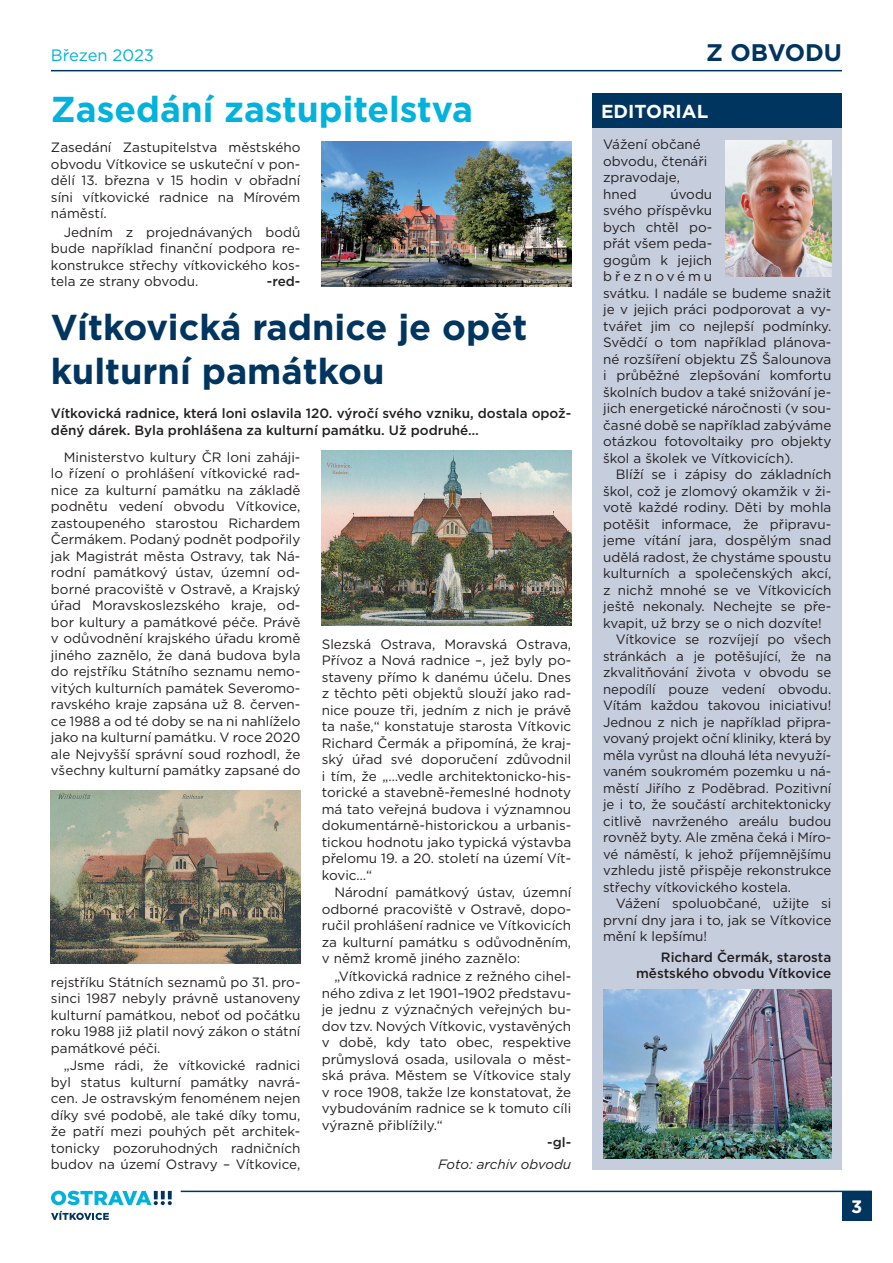
<style>
.page{position:relative;width:893px;height:1263px;background:#fff}
.page>*{position:absolute;margin:0;border:0;box-sizing:border-box;transform-origin:0 0}
.t1{font:700 36px/43.2px "Gotham";color:#003560}
.t2{font:700 36px "Gotham";color:#00b2dc}
.t3{font:700 24px "Gotham";color:#003560}
.t4{font:700 18.75px "Gotham";color:#fff}
.t5{font:700 18px "Gotham";color:#fff}
.t6{font:16.5px "Gotham";letter-spacing:-.015em;color:#00b2dc}
.t7{font:13.5px/16.5px "Gotham";color:#231f20;text-align:justify}
.t8{font:500 13.5px/16.5px "Gotham";color:#231f20;text-align:right}
.t9{font:italic 13.5px "Gotham";color:#231f20}
</style>
<div class="page">
<hr style="left:51px;top:70px;width:791px;height:1px;background:#003560">
<hr style="left:181px;top:1191px;width:691px;height:1px;background:#003560">
<div style="left:842px;top:1191px;width:30px;height:29px;background:#003560"></div>
<svg style="left:51px;top:1191px;width:121px;height:14px"></svg>
<svg style="left:51px;top:1211px;width:58px;height:9px"></svg>
<div style="left:592px;top:128px;width:250px;height:1041px;background:#c6cddd"></div>
<div style="left:592px;top:94px;width:250px;height:34px;background:#003560"></div>
<img style="left:725px;top:140px;width:106px;height:136px">
<img style="left:603px;top:990px;width:228px;height:169px">
<img style="left:322px;top:451px;width:249px;height:174px">
<img style="left:51px;top:791px;width:249px;height:172px">
<img style="left:322px;top:141px;width:249px;height:145px">
<p class="t6" style="left:51px;top:49px;width:105px">Březen 2023</p>
<h1 class="t2" style="left:51px;top:97px;width:423px">Zasedání zastupitelstva</h1>
<p class="t7" style="left:51px;top:140px;width:251px">Zasedání Zastupitelstva městského obvodu Vítkovice se uskuteční v pon&shy;dělí 13. března v 15 hodin v obřadní síni vítkovické radnice na Mírovém náměstí.</p>
<p class="t7" style="left:51px;top:224px;width:251px;text-indent:13px">Jedním z projednávaných bodů bude například finanční podpora re&shy;konstrukce střechy vítkovického kos&shy;tela ze strany obvodu.</p>
<p class="t8" style="left:267px;top:274px;width:35px">-red-</p>
<h1 class="t1" style="left:51px;top:308px;width:478px">Vítkovická radnice je opět kulturní památkou</h1>
<p class="t8" style="left:51px;top:406px;width:522px;text-align:left">Vítkovická radnice, která loni oslavila 120. výročí svého vzniku, dostala opož&shy;děný dárek. Byla prohlášena za kulturní památku. Už podruhé…</p>
<p class="t7" style="left:51px;top:449px;width:251px;text-indent:13px">Ministerstvo kultury ČR loni zaháji&shy;lo řízení o prohlášení vítkovické rad&shy;nice za kulturní památku na základě podnětu vedení obvodu Vítkovice, zastoupeného starostou Richardem Čermákem. Podaný podnět podpořily jak Magistrát města Ostravy, tak Ná&shy;rodní památkový ústav, územní od&shy;borné pracoviště v Ostravě, a Krajský úřad Moravskoslezského kraje, od&shy;bor kultury a památkové péče. Prá vě v odůvodnění krajského úřadu kromě jiného zaznělo, že daná budova byla do rejstříku Státního seznamu nemo&shy;vitých kulturních památek Severomo&shy;ravského kraje zapsána už 8. červen&shy;ce 1988 a od té doby se na ni nahlíželo jako na kulturní památku. V roce 2020 ale Nejvyšší správní soud rozhodl, že všechny kulturní památky zapsané do</p>
<p class="t7" style="left:51px;top:974px;width:251px">rejstříku Státních seznamů po 31. pro&shy;sinci 1987 nebyly právně ustanoveny kulturní památkou, neboť od počátku roku 1988 již platil nový zákon o státní památkové péči.</p>
<p class="t7" style="left:51px;top:1058px;width:251px;text-indent:13px">„Jsme rádi, že vítkovické radnici byl status kulturní památky navrá&shy;cen. Je ostravským fenoménem nejen díky své podobě, ale také díky tomu, že patří mezi pouhých pět architek&shy;tonicky pozoruhodných radničních budov na území Ostravy – Vítkovice,</p>
<p class="t7" style="left:322px;top:636px;width:251px">Slezská Ostrava, Moravská Ostrava, Přívoz a Nová radnice –, jež byly po&shy;staveny přímo k danému účelu. Dnes z těchto pěti objektů slouží jako rad&shy;nice pouze tři, jedním z nich je právě ta naše,“ konstatuje starosta Vítkovic Richard Čermák a připomíná, že kraj&shy;ský úřad své doporučení zdůvodnil i tím, že „…vedle architektonicko-his&shy;torické a stavebně-řemeslné hodnoty má tato veřejná budova i významnou dokumentárně-historickou a urbanis&shy;tickou hodnotu jako typická výstavba přelomu 19. a 20. století na území Vít&shy;kovic…“</p>
<p class="t7" style="left:322px;top:885px;width:251px;text-indent:13px">Národní památkový ústav, územní odborné pracoviště v Ostravě, dopo&shy;ručil prohlášení radnice ve Vítkovicích za kulturní památku s odůvodněním, v němž kromě jiného zaznělo:</p>
<p class="t7" style="left:322px;top:969px;width:251px;text-indent:13px">„Vítkovická radnice z režného cihel&shy;ného zdiva z let 1901–1902 představu&shy;je jednu z význačných veřejných bu&shy;dov tzv. Nových Vítkovic, vystavěných v době, kdy tato obec, respektive průmyslová osada, usilovala o měst&shy;ská práva. Městem se Vítkovice staly v roce 1908, takže lze konstatovat, že vybudováním radnice se k tomuto cíli výrazně přiblížily.“</p>
<p class="t8" style="left:547px;top:1135px;width:25px">-gl-</p>
<p class="t9" style="left:438px;top:1159px;width:135px">Foto: archiv obvodu</p>
<h2 class="t3" style="left:706px;top:44px;width:137px">Z OBVODU</h2>
<h3 class="t4" style="left:601px;top:105px;width:109px">EDITORIAL</h3>
<p class="t7" style="left:603px;top:137px;width:106px;text-align:left">Vážení občané obvodu, čtenáři zpravodaje, hned</p>
<p class="t7" style="left:603px;top:186px;width:230px;text-align:left;text-indent:67px">úvodu<br>své ho příspěvku<br>bych chtěl po-<br>přát všem peda-<br>gogům k jejich<br>březnovému<br>svátku. I nadále se budeme snažit je v jejich práci podporovat a vy&shy;tvářet jim co nejlepší podmínky.<br>Svědčí o tom například plánova&shy;né rozšíření objektu ZŠ Šalounova i průběžné zlepšování komfortu školních budov a také snižování je&shy;jich energetické náročnosti (v sou&shy;časné době se například zabýváme otázkou fotovoltaiky pro objekty škol a školek ve Vítkovicích).</p>
<p class="t7" style="left:616px;top:467px;width:217px">Blíží se i zápisy do základních</p>
<p class="t7" style="left:603px;top:483px;width:230px">škol, což je zlomový okamžik v ži-</p>
<p class="t7" style="left:603px;top:500px;width:230px">votě každé rodiny. Děti by mohla</p>
<p class="t7" style="left:603px;top:516px;width:230px">potěšit informace, že připravu-</p>
<p class="t7" style="left:603px;top:533px;width:230px">jeme vítání jara, dospělým snad</p>
<p class="t7" style="left:603px;top:549px;width:230px">udělá radost, že chystáme spoustu</p>
<p class="t7" style="left:603px;top:566px;width:230px">kulturních a společenských akcí,</p>
<p class="t7" style="left:603px;top:582px;width:230px">z nichž mnohé se ve Vítkovicích</p>
<p class="t7" style="left:603px;top:599px;width:230px">ještě nekonaly. Nechejte se pře-</p>
<p class="t7" style="left:603px;top:615px;width:220px">kvapit, už brzy se o nich dozvíte!</p>
<p class="t7" style="left:616px;top:632px;width:217px">Vítkovice se rozvíjejí po všech</p>
<p class="t7" style="left:603px;top:648px;width:230px">stránkách a je potěšující, že na</p>
<p class="t7" style="left:603px;top:665px;width:230px">zkvalitňování života v obvodu se</p>
<p class="t7" style="left:603px;top:681px;width:230px">nepodílí pouze vedení obvodu.</p>
<p class="t7" style="left:603px;top:698px;width:230px">Vítám každou takovou iniciativu!</p>
<p class="t7" style="left:603px;top:714px;width:230px">Jednou z nich je například připra-</p>
<p class="t7" style="left:603px;top:731px;width:230px">vovaný projekt oční kliniky, která by</p>
<p class="t7" style="left:603px;top:747px;width:230px">měla vyrůst na dlouhá léta nevyuží-</p>
<p class="t7" style="left:603px;top:764px;width:230px">vaném soukromém pozemku u ná-</p>
<p class="t7" style="left:603px;top:780px;width:230px">městí Jiřího z Poděbrad. Pozitivní</p>
<p class="t7" style="left:603px;top:797px;width:230px">je i to, že součástí architektonicky</p>
<p class="t7" style="left:603px;top:813px;width:230px">citlivě navrženého areálu budou</p>
<p class="t7" style="left:603px;top:830px;width:230px">rovněž byty. Ale změna če ká i Míro-</p>
<p class="t7" style="left:603px;top:846px;width:230px">vé náměstí, k jehož příjemnějšímu</p>
<p class="t7" style="left:603px;top:863px;width:230px">vzhledu jistě přispěje rekonstrukce</p>
<p class="t7" style="left:603px;top:879px;width:189px">střechy vítkovického kostela.</p>
<p class="t7" style="left:616px;top:896px;width:217px">Vážení spoluobčané, užijte si</p>
<p class="t7" style="left:603px;top:912px;width:230px">první dny jara i to, jak se Vítkovice</p>
<p class="t7" style="left:603px;top:929px;width:106px">mění k lepšímu!</p>
<p class="t8" style="left:636px;top:950px;width:197px">Richard Čermák, starosta městského obvodu Vítkovice</p>
<h3 class="t5" style="left:851px;top:1200px;width:13px">3</h3>
</div>
